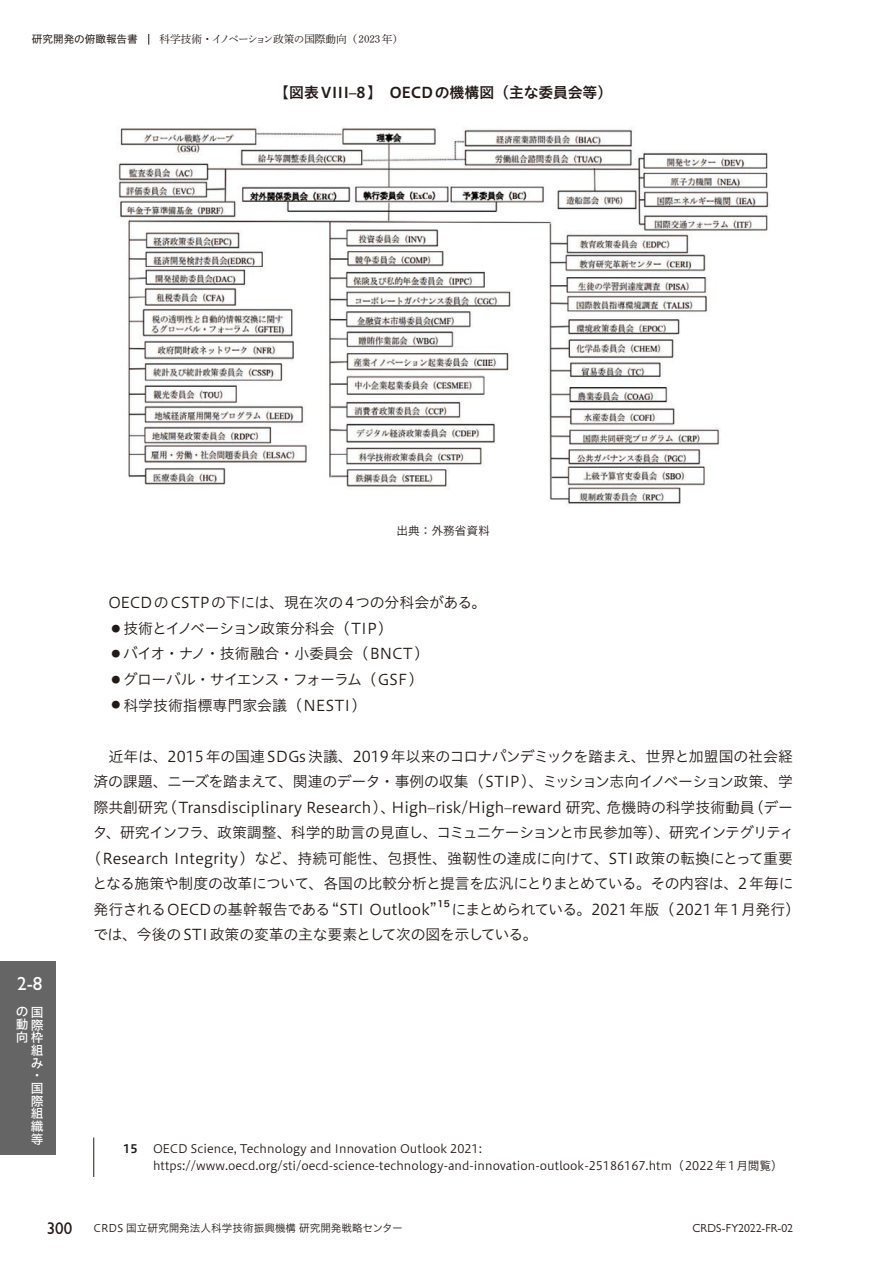
<style>
.page{position:relative;width:893px;height:1263px;background:#fff}
.page>*{position:absolute;margin:0;border:0;box-sizing:border-box;transform-origin:0 0}
.t1{font:500 19.2px "Gill Sans Nova";color:#fff}
.t2{font:14.85px/25.5px "Hiragino UD Sans Std N W3";letter-spacing:-.005em;color:#231916}
.t3{font:14.85px "Hiragino UD Sans Std N W3";letter-spacing:-.025em;color:#231916}
.t4{font:14.85px "Hiragino UD Sans Std N W3";letter-spacing:-.035em;color:#231916}
.t5{font:14.85px "Hiragino UD Sans Std N W3";letter-spacing:-.04em;color:#231916}
.t6{font:14.85px "Hiragino UD Sans Std N W6";color:#231916}
.t7{font:14.85px "Hiragino UD Sans Std N W3";letter-spacing:-.055em;color:#231916}
.t8{font:12.75px "Hiragino UD Sans Std N W5";color:#fff}
.t9{font:11.7px/17px "Hiragino UD Sans Std N W3";color:#231916}
.t10{font:11.7px "Gill Sans Nova";color:#231916}
.t11{font:11.7px "Hiragino UD Sans Std N W6";color:#231916}
.t12{font:10.65px "Shuei Min Pr 6 N L";color:#231916}
.t13{font:10.65px "Hiragino UD Sans Std N W3";color:#231916}
.t14{font:8.7px "Hira Kaku Pro W6";color:#231916}
.s1{font-family:"Hiragino UD Sans Std N W4"}
.s2{font-size:9px}
.s3{font-family:"Gill Sans Nova";font-weight:500;font-size:16.95px}
</style>
<div class="page">
<img style="left:118px;top:127px;width:651px;height:378px">
<hr style="left:94px;top:1137px;width:1px;height:40px;background:#231916">
<div style="left:0;top:961px;width:55px;height:193px;background:#666565"></div>
<p class="t12" style="left:32px;top:30px;width:373px"><span class="s1">研究開発の俯瞰報告書</span> 　科学技術・イノベーション政策の国際動向（2023年）</p>
<p class="t6" style="left:274px;top:81px;width:340px">【図表VIII–8】　OECDの機構図（主な委員会等）</p>
<p class="t9" style="left:396px;top:521px;width:95px">出典：外務省資料</p>
<p class="t1" style="left:17px;top:972px;width:27px">2-8</p>
<p class="t8" style="left:16px;top:1002px;width:28px">の国</p>
<p class="t8" style="left:16px;top:1015px;width:29px">動際</p>
<p class="t8" style="left:16px;top:1027px;width:29px">向枠</p>
<p class="t8" style="left:31px;top:1041px;width:14px">組</p>
<p class="t8" style="left:31px;top:1053px;width:14px">み</p>
<p class="t8" style="left:31px;top:1065px;width:9px">・</p>
<p class="t8" style="left:31px;top:1078px;width:13px">国</p>
<p class="t8" style="left:31px;top:1091px;width:14px">際</p>
<p class="t8" style="left:31px;top:1104px;width:14px">組</p>
<p class="t8" style="left:31px;top:1117px;width:14px">織</p>
<p class="t8" style="left:31px;top:1129px;width:13px">等</p>
<p class="t2" style="left:108px;top:589px;width:379px">OECDのCSTPの下には、現在次の4つの分科会がある。</p>
<p class="t3" style="left:112px;top:617px;width:283px"><span class="s2">●</span> 技術とイノベーション政策分科会（TIP）</p>
<p class="t2" style="left:112px;top:640px;width:319px"><span class="s2">●</span> バイオ・ナノ・技術融合・小委員会（BNCT）</p>
<p class="t7" style="left:112px;top:668px;width:314px"><span class="s2">●</span> グローバル・サイエンス・フォーラム（GSF）</p>
<p class="t2" style="left:112px;top:691px;width:257px"><span class="s2">●</span> 科学技術指標専門家会議（NESTI）</p>
<p class="t2" style="left:108px;top:742px;width:686px">近年は、2015年の国連SDGs決議、2019年以来のコロナパンデミックを踏まえ、世界と加盟国の社会経</p>
<p class="t4" style="left:94px;top:770px;width:701px">済の課題、ニーズを踏まえて、関連のデータ・事例の収集（STIP）、ミッション志向イノベーション政策、学</p>
<p class="t2" style="left:94px;top:793px;width:701px">際共創研究（Transdisciplinary Research）、High–risk/High–reward 研究、危機時の科学技術動員（デー</p>
<p class="t5" style="left:93px;top:821px;width:703px">タ、研究インフラ、政策調整、科学的助言の見直し、コミュニケーションと市民参加等）、研究インテグリティ</p>
<p class="t2" style="left:86px;top:844px;width:708px">（Research Integrity）など、持続可能性、包摂性、強靭性の達成に向けて、STI政策の転換にとって重要</p>
<p class="t3" style="left:93px;top:872px;width:702px">となる施策や制度の改革について、各国の比較分析と提言を広汎にとりまとめている。その内容は、2年毎に</p>
<p class="t2" style="left:94px;top:895px;width:345px">発行されるOECDの基幹報告である“STI Outlook”</p>
<p class="t14" style="left:437px;top:896px;width:14px">15</p>
<p class="t2" style="left:93px;top:895px;width:709px;text-indent:358px">にまとめられている。2021年版（2021年1月発行）では、今後のSTI政策の変革の主な要素として次の図を示している。</p>
<p class="t11" style="left:123px;top:1140px;width:16px">15</p>
<p class="t9" style="left:153px;top:1139px;width:631px">OECD Science, Technology and Innovation Outlook 2021: https://www.oecd.org/sti/oecd-science-technology-and-innovation-outlook-25186167.htm（2022年1月閲覧）</p>
<p class="t13" style="left:47px;top:1220px;width:357px"><span class="s3">300</span> CRDS 国立研究開発法人科学技術振興機構 研究開発戦略センター</p>
<p class="t10" style="left:693px;top:1221px;width:102px">CRDS-FY2022-FR-02</p>
</div>
